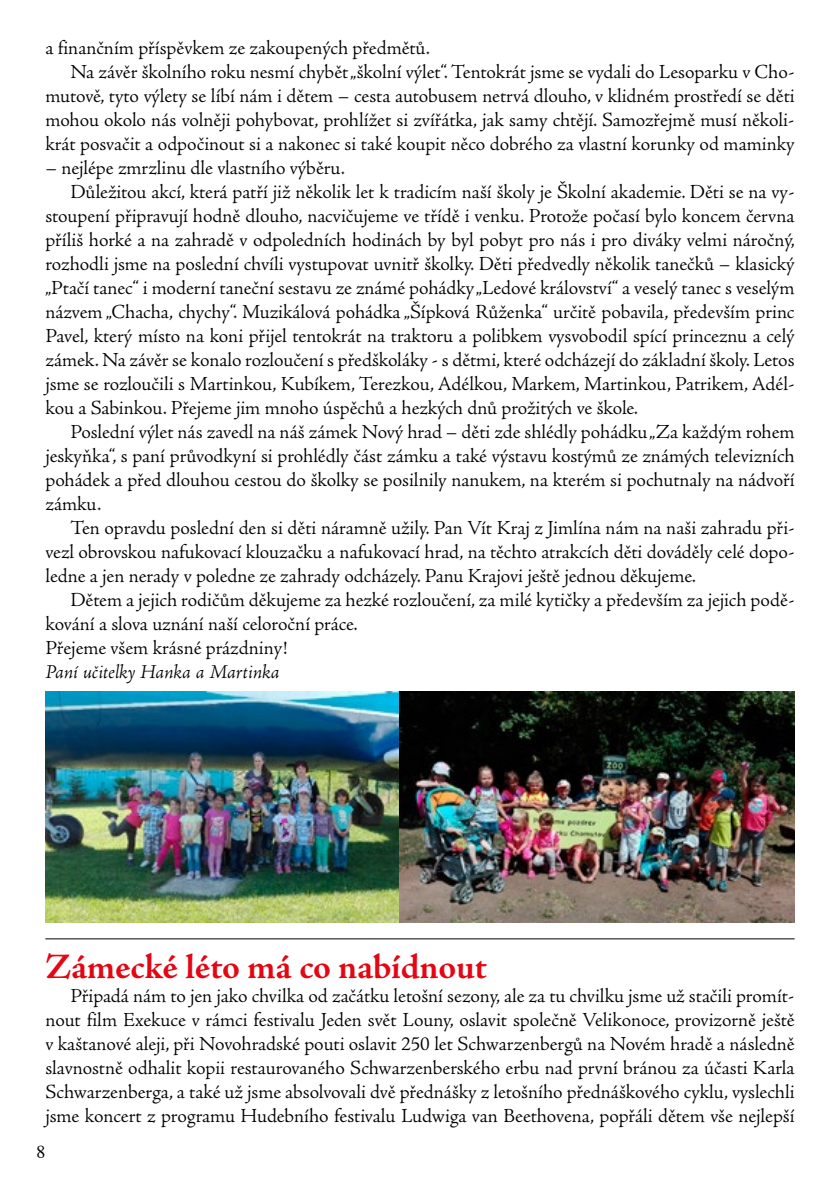
<style>
.page{position:relative;width:840px;height:1191px;background:#fff}
.page>*{position:absolute;margin:0;border:0;box-sizing:border-box;transform-origin:0 0}
.t1{font:700 36px "Adobe Jenson Pro";letter-spacing:-.005em;color:#e30613}
.t2{font:300 20px/24px "Adobe Jenson Pro";color:#000;text-align:justify}
.t3{font:italic 300 20px "Adobe Jenson Pro";letter-spacing:-.005em;color:#000}
.t4{font:18px "Times";color:#000}
</style>
<div class="page">
<img style="left:45px;top:692px;width:354px;height:230px">
<img style="left:399px;top:692px;width:394px;height:230px">
<hr style="left:45px;top:938px;width:749px;height:1px;background:#000">
<p class="t2" style="left:45px;top:36px;width:386px">a finančním příspěvkem ze zakoupených předmětů.</p>
<p class="t2" style="left:70px;top:60px;width:725px">Na závěr školního roku nesmí chybět „školní výlet“. Tentokrát jsme se vydali do Lesoparku v Cho-</p>
<p class="t2" style="left:45px;top:84px;width:750px">mutově, tyto výlety se líbí nám i dětem – cesta autobusem netrvá dlouho, v klidném prostředí se děti</p>
<p class="t2" style="left:45px;top:108px;width:750px">mohou okolo nás volněji pohybovat, prohlížet si zvířátka, jak samy chtějí. Samozřejmě musí několi-</p>
<p class="t2" style="left:45px;top:132px;width:750px">krát posvačit a odpočinout si a nakonec si také koupit něco dobrého za vlastní korunky od maminky</p>
<p class="t2" style="left:45px;top:156px;width:301px">– nejlépe zmrzlinu dle vlastního výběru.</p>
<p class="t2" style="left:70px;top:180px;width:725px">Důležitou akcí, která patří již několik let k tradicím naší školy je Školní akademie. Děti se na vy-</p>
<p class="t2" style="left:45px;top:204px;width:750px">stoupení připravují hodně dlouho, nacvičujeme ve třídě i venku. Protože počasí bylo koncem června</p>
<p class="t2" style="left:45px;top:228px;width:750px">příliš horké a na zahradě v odpoledních hodinách by byl pobyt pro nás i pro diváky velmi náročný,</p>
<p class="t2" style="left:45px;top:252px;width:750px">rozhodli jsme na poslední chvíli vystupovat uvnitř školky. Děti předvedly několik tanečků – klasický</p>
<p class="t2" style="left:45px;top:276px;width:750px">„Ptačí tanec“ i moderní taneční sestavu ze známé pohádky „Ledové království“ a veselý tanec s veselým</p>
<p class="t2" style="left:45px;top:300px;width:750px">názvem „Chacha, chychy“. Muzikálová pohádka „Šípková Růženka“ určitě pobavila, především princ</p>
<p class="t2" style="left:45px;top:324px;width:750px">Pavel, který místo na koni přijel tentokrát na traktoru a polibkem vysvobodil spící princeznu a celý</p>
<p class="t2" style="left:45px;top:348px;width:750px">zámek. Na závěr se konalo rozloučení s předškoláky - s dětmi, které odcházejí do základní školy. Letos</p>
<p class="t2" style="left:45px;top:372px;width:750px">jsme se rozloučili s Martinkou, Kubíkem, Terezkou, Adélkou, Markem, Martinkou, Patrikem, Adél-</p>
<p class="t2" style="left:45px;top:396px;width:594px">kou a Sabinkou. Přejeme jim mnoho úspěchů a hezkých dnů prožitých ve škole.</p>
<p class="t2" style="left:70px;top:420px;width:725px">Poslední výlet nás zavedl na náš zámek Nový hrad – děti zde shlédly pohádku „Za každým rohem</p>
<p class="t2" style="left:45px;top:444px;width:750px">jeskyňka“, s paní průvodkyní si prohlédly část zámku a také výstavu kostýmů ze známých televizních</p>
<p class="t2" style="left:45px;top:468px;width:750px">pohádek a před dlouhou cestou do školky se posilnily nanukem, na kterém si pochutnaly na nádvoří</p>
<p class="t2" style="left:45px;top:492px;width:57px">zámku.</p>
<p class="t2" style="left:70px;top:516px;width:725px">Ten opravdu poslední den si děti náramně užily. Pan Vít Kraj z Jimlína nám na naši zahradu při-</p>
<p class="t2" style="left:45px;top:540px;width:750px">vezl obrovskou nafukovací klouzačku a nafukovací hrad, na těchto atrakcích děti dováděly celé dopo-</p>
<p class="t2" style="left:45px;top:564px;width:651px">ledne a jen nerady v poledne ze zahrady odcházely. Panu Krajovi ještě jednou děkujeme.</p>
<p class="t2" style="left:70px;top:588px;width:725px">Dětem a jejich rodičům děkujeme za hezké rozloučení, za milé kytičky a především za jejich podě-</p>
<p class="t2" style="left:45px;top:612px;width:314px">kování a slova uznání naší celoroční práce.</p>
<p class="t2" style="left:45px;top:636px;width:243px">Přejeme všem krásné prázdniny!</p>
<p class="t3" style="left:45px;top:661px;width:235px">Paní učitelky Hanka a Martinka</p>
<h1 class="t1" style="left:45px;top:946px;width:442px">Zámecké léto má co nabídnout</h1>
<p class="t2" style="left:45px;top:983px;width:750px;text-indent:25px">Připadá nám to jen jako chvilka od začátku letošní sezony, ale za tu chvilku jsme už stačili promít&shy;nout film Exekuce v rámci festivalu Jeden svět Louny, oslavit společně Velikonoce, provizorně ještě v kaštanové aleji, při Novohradské pouti oslavit 250 let Schwarzenbergů na Novém hradě a následně slavnostně odhalit kopii restaurovaného Schwarzenberského erbu nad první bránou za účasti Karla Schwarzenberga, a také už jsme absolvovali dvě přednášky z letošního přednáškového cyklu, vyslechli jsme koncert z programu Hudebního festivalu Ludwiga van Beethovena, popřáli dětem vše nejlepší</p>
<p class="t4" style="left:36px;top:1135px;width:10px">8</p>
</div>
